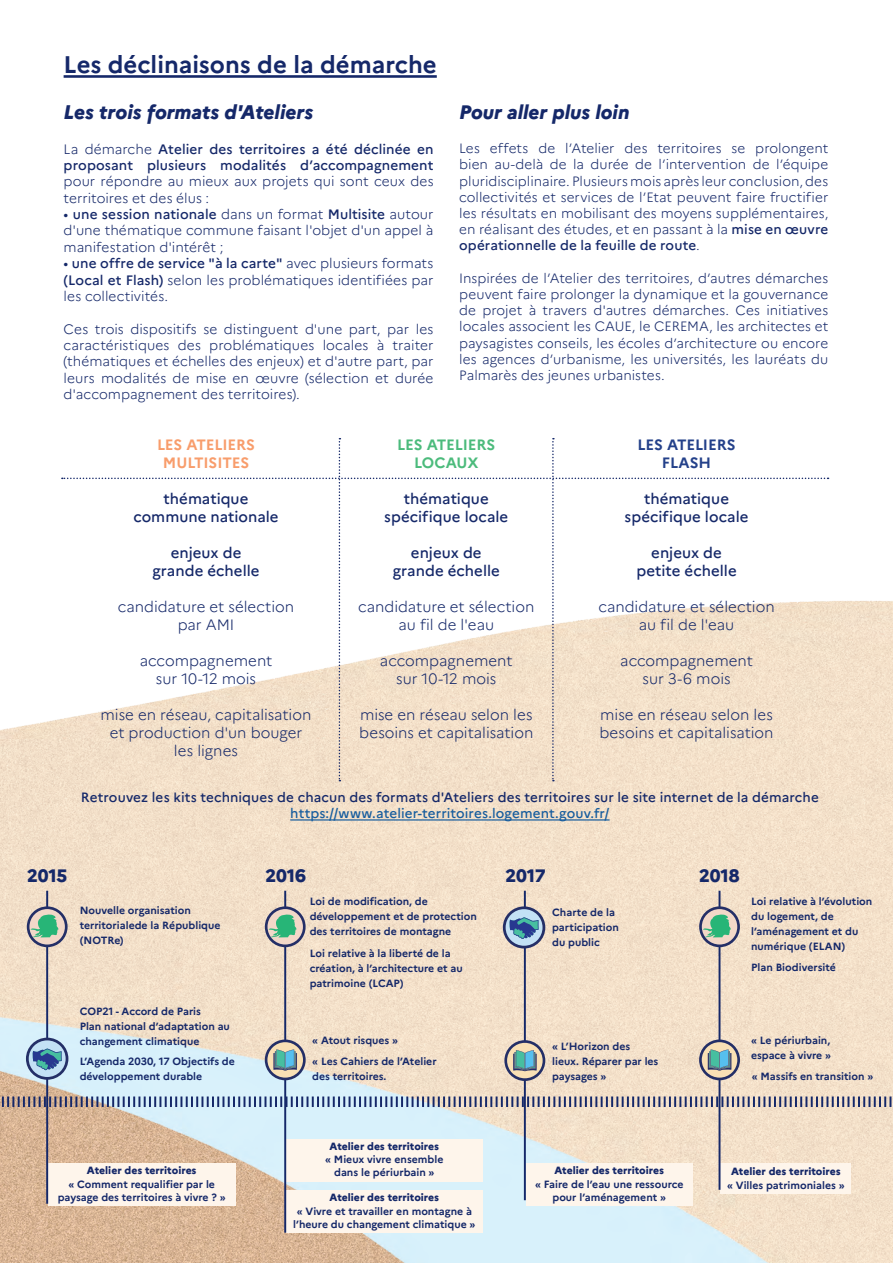
<style>
.page{position:relative;width:893px;height:1263px;background:#fff}
.page>*{position:absolute;margin:0;border:0;box-sizing:border-box;transform-origin:0 0}
.t1{font:700 24px "Marianne";color:#152869}
.t2{font:italic 800 19.65px "Marianne";letter-spacing:-.005em;color:#152869}
.t3{font:italic 800 19.5px "Marianne";letter-spacing:-.005em;color:#152869}
.t4{font:800 18px "Marianne";letter-spacing:-.01em;color:#152869}
.t5{font:300 15px/18px "Marianne";color:#152869;text-align:center}
.t6{font:500 15px/18px "Marianne";color:#152869;text-align:center}
.t7{font:700 15px/18px "Marianne";letter-spacing:-.01em;color:#f89d6c;text-align:center}
.t8{font:700 15px/18px "Marianne";letter-spacing:-.01em;color:#4cbb7c;text-align:center}
.t9{font:700 15px/18px "Marianne";letter-spacing:-.005em;color:#24418a;text-align:center}
.t10{font:300 13.65px/16.4px "Marianne";color:#152869;text-align:justify}
.t11{font:500 13.65px/16.4px "Marianne";letter-spacing:.005em;color:#152869}
.t12{font:300 13.5px/16.2px "Marianne";color:#152869;text-align:justify}
.t13{font:500 13.5px "Marianne";letter-spacing:.005em;color:#152869}
.t14{font:500 13.5px "Marianne";letter-spacing:.005em;color:#175d9e}
.t15{font:700 10.5px/15px "Marianne";color:#152869}
.t16{font:800 10.5px "Marianne";color:#152869}
.s1{font-weight:300}
.s2{font-weight:400}
.s3{font-weight:500}
</style>
<div class="page">
<img style="left:0;top:75px;width:893px;height:1188px">
<div style="left:48px;top:1163px;width:187px;height:43px;background:#fef5eb"></div>
<div style="left:526px;top:1163px;width:167px;height:43px;background:#fef5eb"></div>
<div style="left:720px;top:1163px;width:131px;height:31px;background:#fef5eb"></div>
<div style="left:286px;top:1190px;width:197px;height:43px;background:#fef5eb"></div>
<div style="left:286px;top:1139px;width:197px;height:42px;background:#fef5eb"></div>
<hr style="left:64px;top:75px;width:373px;height:3px;background:#152869">
<svg style="left:0;top:1094px;width:893px;height:15px;background:#aeb0b8"></svg>
<hr style="left:524px;top:891px;width:2px;height:309px;background:#152869">
<hr style="left:719px;top:891px;width:1px;height:299px;background:#152869">
<hr style="left:46px;top:891px;width:2px;height:313px;background:#152869">
<svg style="left:700px;top:908px;width:39px;height:38px"></svg>
<div style="left:699px;top:906px;width:41px;height:41px;border:3px solid #242f67;border-radius:50%"></div>
<svg style="left:703px;top:913px;width:28px;height:24px"></svg>
<svg style="left:504px;top:1040px;width:41px;height:41px;background:#a1aaa6"></svg>
<svg style="left:26px;top:1038px;width:42px;height:42px;background:#83a3c1"></svg>
<svg style="left:503px;top:906px;width:42px;height:42px;background:#899fb7"></svg>
<svg style="left:28px;top:908px;width:38px;height:38px"></svg>
<div style="left:27px;top:906px;width:41px;height:41px;border:3px solid #242f67;border-radius:50%"></div>
<svg style="left:31px;top:913px;width:28px;height:24px"></svg>
<hr style="left:284px;top:891px;width:2px;height:342px;background:#152869">
<svg style="left:266px;top:908px;width:38px;height:38px"></svg>
<div style="left:265px;top:906px;width:41px;height:41px;border:3px solid #242f67;border-radius:50%"></div>
<svg style="left:269px;top:913px;width:28px;height:24px"></svg>
<svg style="left:265px;top:1039px;width:41px;height:41px;background:#9facab"></svg>
<svg style="left:699px;top:1039px;width:41px;height:41px;background:#a1aba7"></svg>
<hr style="left:290px;top:819px;width:320px;height:1px;background:#175d9e">
<svg style="left:62px;top:438px;width:766px;height:343px"></svg>
<h1 class="t1" style="left:64px;top:50px;width:375px">Les déclinaisons de la démarche</h1>
<h2 class="t2" style="left:64px;top:100px;width:251px">Les trois formats d'Ateliers</h2>
<h3 class="t11" style="left:64px;top:141px;width:371px"><span class="s1">La démarche</span> Atelier des territoires a été déclinée en proposant plusieurs modalités d’accompagnement</h3>
<h3 class="t10" style="left:64px;top:173px;width:371px">pour répondre au mieux aux projets qui sont ceux des territoires et des élus :</h3>
<h3 class="t10" style="left:64px;top:206px;width:371px"><span class="s2">•</span> <span class="s3">une session nationale</span> dans un format <span class="s3">Multisite</span> autour d'une thématique commune faisant l'objet d'un appel à manifestation d'intérêt ;</h3>
<h3 class="t10" style="left:64px;top:255px;width:371px"><span class="s2">•</span> <span class="s3">une offre de service "à la carte"</span> avec plusieurs formats <span class="s3">(Local et Flash)</span> selon les problématiques identifiées par les collectivités.</h3>
<p class="t10" style="left:64px;top:321px;width:371px">Ces trois dispositifs se distinguent d'une part, par les caractéristiques des problématiques locales à traiter (thématiques et échelles des enjeux) et d'autre part, par leurs modalités de mise en œuvre (sélection et durée d'accompagnement des territoires).</p>
<h3 class="t3" style="left:459px;top:100px;width:172px">Pour aller plus loin</h3>
<p class="t12" style="left:459px;top:140px;width:371px">Les effets de l’Atelier des territoires se prolongent bien au-delà de la durée de l’intervention de l’équipe pluridisciplinaire. Plusieurs mois après leur conclusion, des collectivités et services de l’Etat peuvent faire fructifier les résultats en mobilisant des moyens supplémentaires, en réalisant des études, et en passant à la <span class="s3">mise en œuvre opérationnelle de la feuille de route</span>.</p>
<p class="t12" style="left:459px;top:270px;width:371px">Inspirées de l’Atelier des territoires, d’autres démarches peuvent faire prolonger la dynamique et la gouvernance de projet à travers d'autres démarches. Ces initiatives locales associent les CAUE, le CEREMA, les architectes et paysagistes conseils, les écoles d’architecture ou encore les agences d’urbanisme, les universités, les lauréats du Palmarès des jeunes urbanistes.</p>
<h3 class="t7" style="left:157px;top:436px;width:100px">LES ATELIERS<br>MULTISITES</h3>
<h3 class="t6" style="left:133px;top:490px;width:147px">thématique commune nationale</h3>
<h3 class="t6" style="left:152px;top:544px;width:109px">enjeux de grande échelle</h3>
<h3 class="t5" style="left:118px;top:598px;width:178px">candidature et sélection par AMI</h3>
<h3 class="t5" style="left:140px;top:652px;width:134px">accompagnement sur 10-12 mois</h3>
<h3 class="t5" style="left:101px;top:706px;width:212px">mise en réseau, capitalisation et production d'un bouger les lignes</h3>
<h3 class="t8" style="left:397px;top:436px;width:100px">LES ATELIERS<br>LOCAUX</h3>
<h3 class="t6" style="left:384px;top:490px;width:126px">thématique spécifique locale</h3>
<h3 class="t6" style="left:393px;top:544px;width:109px">enjeux de grande échelle</h3>
<h3 class="t5" style="left:358px;top:598px;width:178px">candidature et sélection au fil de l'eau</h3>
<h3 class="t5" style="left:380px;top:652px;width:134px">accompagnement sur 10-12 mois</h3>
<h3 class="t5" style="left:359px;top:706px;width:176px;text-align:left">mise en réseau selon les besoins et capitalisation</h3>
<h3 class="t9" style="left:637px;top:436px;width:100px">LES ATELIERS<br>FLASH</h3>
<h3 class="t6" style="left:625px;top:490px;width:126px">thématique spécifique locale</h3>
<h3 class="t6" style="left:636px;top:544px;width:102px">enjeux de petite échelle</h3>
<h3 class="t5" style="left:598px;top:598px;width:178px">candidature et sélection au fil de l'eau</h3>
<h3 class="t5" style="left:620px;top:652px;width:134px">accompagnement sur 3-6 mois</h3>
<h3 class="t5" style="left:599px;top:706px;width:176px;text-align:left">mise en réseau selon les besoins et capitalisation</h3>
<p class="t13" style="left:81px;top:789px;width:739px">Retrouvez les kits techniques de chacun des formats d'Ateliers des territoires sur le site internet de la démarche</p>
<p class="t14" style="left:290px;top:805px;width:321px">https://www.atelier-territoires.logement.gouv.fr/</p>
<h3 class="t4" style="left:27px;top:864px;width:42px">2015</h3>
<h3 class="t4" style="left:265px;top:864px;width:42px">2016</h3>
<h3 class="t4" style="left:505px;top:864px;width:42px">2017</h3>
<h3 class="t4" style="left:699px;top:864px;width:42px">2018</h3>
<p class="t15" style="left:80px;top:903px;width:142px">Nouvelle organisation territorialede la République (NOTRe)</p>
<p class="t15" style="left:80px;top:1004px;width:152px">COP21 - Accord de Paris<br>Plan national d’adaptation au changement climatique</p>
<p class="t15" style="left:80px;top:1053px;width:157px">L’Agenda 2030, 17 Objectifs de développement durable</p>
<p class="t16" style="left:87px;top:1164px;width:111px">Atelier des territoires</p>
<p class="t15" style="left:58px;top:1177px;width:169px;line-height:13.4px;text-align:center">« Comment requalifier par le paysage des territoires à vivre ? »</p>
<p class="t15" style="left:310px;top:894px;width:169px">Loi de modification, de développement et de protection des territoires de montagne</p>
<p class="t15" style="left:751px;top:894px;width:123px">Loi relative à l’évolution du logement, de l’aménagement et du numérique (ELAN)</p>
<p class="t15" style="left:310px;top:946px;width:155px">Loi relative à la liberté de la création, à l’architecture et au patrimoine (LCAP)</p>
<p class="t15" style="left:552px;top:904px;width:68px">Charte de la participation du public</p>
<p class="t15" style="left:751px;top:960px;width:86px">Plan Biodiversité</p>
<p class="t15" style="left:312px;top:1033px;width:87px">« Atout risques »</p>
<p class="t15" style="left:312px;top:1053px;width:126px">« Les Cahiers de l’Atelier des territoires.</p>
<p class="t16" style="left:330px;top:1139px;width:111px">Atelier des territoires</p>
<p class="t15" style="left:325px;top:1152px;width:120px;line-height:13.4px;text-align:center">« Mieux vivre ensemble dans le périurbain »</p>
<p class="t16" style="left:330px;top:1191px;width:111px">Atelier des territoires</p>
<p class="t15" style="left:293px;top:1204px;width:184px;line-height:13.4px;text-align:center">« Vivre et travailler en montagne à l’heure du changement climatique »</p>
<p class="t15" style="left:552px;top:1038px;width:108px">« L’Horizon des lieux. Réparer par les paysages »</p>
<p class="t15" style="left:751px;top:1033px;width:81px">« Le périurbain, espace à vivre »</p>
<p class="t15" style="left:752px;top:1069px;width:123px">« Massifs en transition »</p>
<p class="t16" style="left:554px;top:1164px;width:111px">Atelier des territoires</p>
<p class="t15" style="left:535px;top:1177px;width:150px;line-height:13.4px;text-align:center">« Faire de l’eau une ressource pour l’aménagement »</p>
<p class="t16" style="left:731px;top:1165px;width:111px">Atelier des territoires</p>
<p class="t15" style="left:727px;top:1177px;width:119px">« Villes patrimoniales »</p>
</div>
